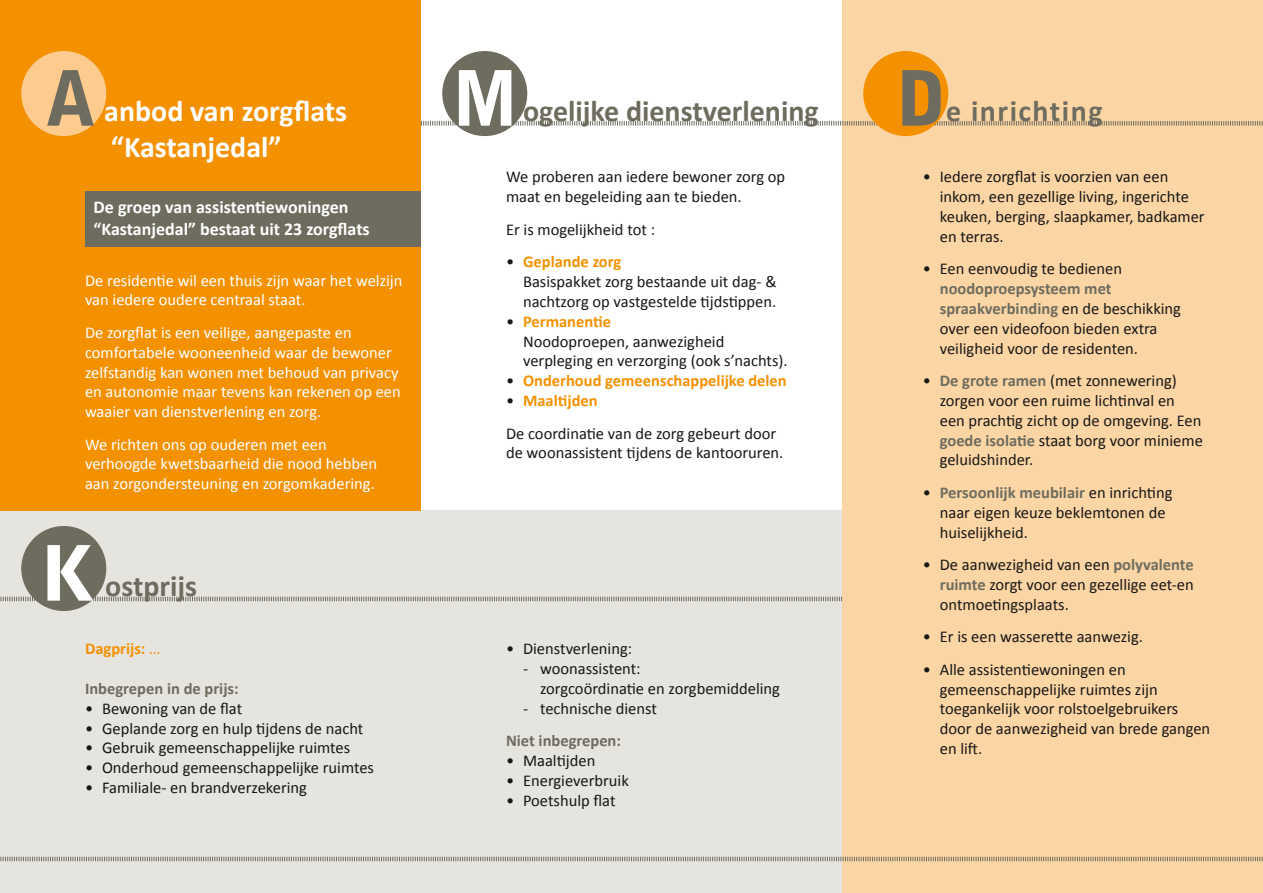
<style>
.page{position:relative;width:1263px;height:893px;background:#fff}
.page>*{position:absolute;margin:0;border:0;box-sizing:border-box;transform-origin:0 0}
.t1{font:900 75.75px "Bell Gothic";color:#6e6c5f}
.t2{font:900 75.75px "Bell Gothic";color:#fff}
.t3{font:700 30px "Calibri";color:#6e6c5f}
.t4{font:700 30px/36px "Calibri";color:#fff}
.t5{font:700 30px "Calibri";letter-spacing:.05em;color:#6e6c5f}
.t6{font:700 18px/21.6px "Calibri";color:#fff}
.t7{font:16.5px/19.8px "Calibri";color:#181716}
.t8{font:16.5px/19.8px "Calibri";color:#fff}
.t9{font:700 16.5px "Calibri";color:#f39100}
.t10{font:700 16.5px "Calibri";color:#6e6c5f}
.s1{font-weight:400}
.s2{font-weight:700;color:#f39100}
.s3{font-weight:400;color:#181716}
.s4{font-weight:700;color:#6e6c5f}
</style>
<div class="page">
<div style="left:0;top:510px;width:842px;height:383px;background:#e5e4df"></div>
<div style="left:842px;top:0;width:421px;height:893px;background:#fcd5a4"></div>
<div style="left:0;top:0;width:421px;height:510px;background:#f39100"></div>
<svg style="left:0;top:856px;width:1263px;height:6px"></svg>
<div style="left:85px;top:191px;width:336px;height:56px;background:#6e6c5f"></div>
<svg style="left:421px;top:120px;width:842px;height:6px"></svg>
<div style="left:21px;top:51px;width:85px;height:85px;background:#fccb8d;border-radius:50%"></div>
<div style="left:863px;top:51px;width:85px;height:85px;background:#f39100;border-radius:50%"></div>
<div style="left:442px;top:51px;width:85px;height:85px;background:#6e6c5f;border-radius:50%"></div>
<svg style="left:0;top:596px;width:842px;height:6px"></svg>
<div style="left:21px;top:526px;width:85px;height:85px;background:#6e6c5f;border-radius:50%"></div>
<h1 class="t1" style="left:45px;top:54px;width:52px">A</h1>
<h2 class="t4" style="left:104px;top:92px;width:245px">anbod van zorgflats “Kastanjedal”</h2>
<p class="t6" style="left:94px;top:196px;width:278px">De groep van assistentiewoningen “Kastanjedal” bestaat uit 23 zorgflats</p>
<p class="t8" style="left:85px;top:269px;width:319px">De residentie wil een thuis zijn waar het welzijn van iedere oudere centraal staat.</p>
<p class="t8" style="left:85px;top:322px;width:317px">De zorgflat is een veilige, aangepaste en comfortabele wooneenheid waar de bewoner zelfstandig kan wonen met behoud van privacy en autonomie maar tevens kan rekenen op een waaier van dienstverlening en zorg.</p>
<p class="t8" style="left:85px;top:433px;width:293px">We richten ons op ouderen met een verhoogde kwetsbaarheid die nood hebben aan zorgondersteuning en zorgomkadering.</p>
<h1 class="t2" style="left:41px;top:529px;width:56px">K</h1>
<h2 class="t3" style="left:105px;top:567px;width:93px">ostprijs</h2>
<p class="t9" style="left:85px;top:639px;width:77px">Dagprijs: <span class="s1">…</span></p>
<p class="t10" style="left:85px;top:678px;width:155px">Inbegrepen in de prijs:</p>
<p class="t7" style="left:85px;top:698px;width:159px">• Bewoning van de flat</p>
<p class="t7" style="left:85px;top:717px;width:280px">• Geplande zorg en hulp tijdens de nacht</p>
<p class="t7" style="left:85px;top:737px;width:267px">• Gebruik gemeenschappelijke ruimtes</p>
<p class="t7" style="left:85px;top:757px;width:291px">• Onderhoud gemeenschappelijke ruimtes</p>
<p class="t7" style="left:85px;top:777px;width:223px">• Familiale- en brandverzekering</p>
<h1 class="t2" style="left:451px;top:54px;width:69px">M</h1>
<h2 class="t3" style="left:523px;top:93px;width:297px">ogelijke dienstverlening</h2>
<p class="t7" style="left:506px;top:166px;width:281px">We proberen aan iedere bewoner zorg op maat en begeleiding aan te bieden.</p>
<p class="t7" style="left:506px;top:219px;width:151px">Er is mogelijkheid tot :</p>
<p class="t7" style="left:523px;top:251px;width:255px;text-indent:-17px">• <span class="s2">Geplande zorg<br></span>Basispakket zorg bestaande uit dag- &amp; nachtzorg op vastgestelde tijdstippen.</p>
<p class="t7" style="left:523px;top:311px;width:266px;text-indent:-17px">• <span class="s2">Permanentie<br></span>Noodoproepen, aanwezigheid verpleging en verzorging (ook s’nachts).</p>
<p class="t9" style="left:506px;top:370px;width:282px"><span class="s3">•</span> Onderhoud gemeenschappelijke delen</p>
<p class="t7" style="left:506px;top:383px;width:272px;line-height:32.5px">• <span class="s2">Maaltijden<br></span>De coordinatie van de zorg gebeurt door</p>
<p class="t7" style="left:506px;top:442px;width:279px">de woonassistent tijdens de kantooruren.</p>
<p class="t7" style="left:506px;top:638px;width:128px">• Dienstverlening:</p>
<p class="t7" style="left:540px;top:658px;width:241px;text-indent:-17px">- woonassistent:<br>zorgcoördinatie en zorgbemiddeling</p>
<p class="t7" style="left:523px;top:698px;width:135px">- technische dienst</p>
<p class="t10" style="left:506px;top:731px;width:117px">Niet inbegrepen:</p>
<p class="t7" style="left:506px;top:750px;width:91px">• Maaltijden</p>
<p class="t7" style="left:506px;top:770px;width:124px">• Energieverbruik</p>
<p class="t7" style="left:506px;top:790px;width:111px">• Poetshulp flat</p>
<h1 class="t1" style="left:896px;top:54px;width:52px">D</h1>
<h2 class="t5" style="left:946px;top:93px;width:158px">e inrichting</h2>
<p class="t7" style="left:940px;top:166px;width:266px;text-indent:-17px">• Iedere zorgflat is voorzien van een inkom, een gezellige living, ingerichte keuken, berging, slaapkamer, badkamer en terras.</p>
<p class="t7" style="left:923px;top:258px;width:201px">• Een eenvoudig te bedienen</p>
<p class="t7" style="left:940px;top:278px;width:243px"><span class="s4">noodoproepsysteem met spraakverbinding</span> en de beschikking over een videofoon bieden extra veiligheid voor de residenten.</p>
<p class="t7" style="left:940px;top:370px;width:265px;text-indent:-17px">• <span class="s4">De grote ramen</span> (met zonnewering) zorgen voor een ruime lichtinval en een prachtig zicht op de omgeving. Een <span class="s4">goede isolatie</span> staat borg voor minieme geluidshinder.</p>
<p class="t7" style="left:940px;top:482px;width:234px;text-indent:-17px">• <span class="s4">Persoonlijk meubilair</span> en inrichting naar eigen keuze beklemtonen de huiselijkheid.</p>
<p class="t7" style="left:940px;top:554px;width:255px;text-align:justify;text-indent:-17px">• De aanwezigheid van een <span class="s4">polyvalente ruimte</span> zorgt voor een gezellige eet-en ontmoetingsplaats.</p>
<p class="t7" style="left:923px;top:626px;width:222px">• Er is een wasserette aanwezig.</p>
<p class="t7" style="left:940px;top:659px;width:272px;text-indent:-17px">• Alle assistentiewoningen en gemeenschappelijke ruimtes zijn toegankelijk voor rolstoelgebruikers door de aanwezigheid van brede gangen en lift.</p>
</div>
